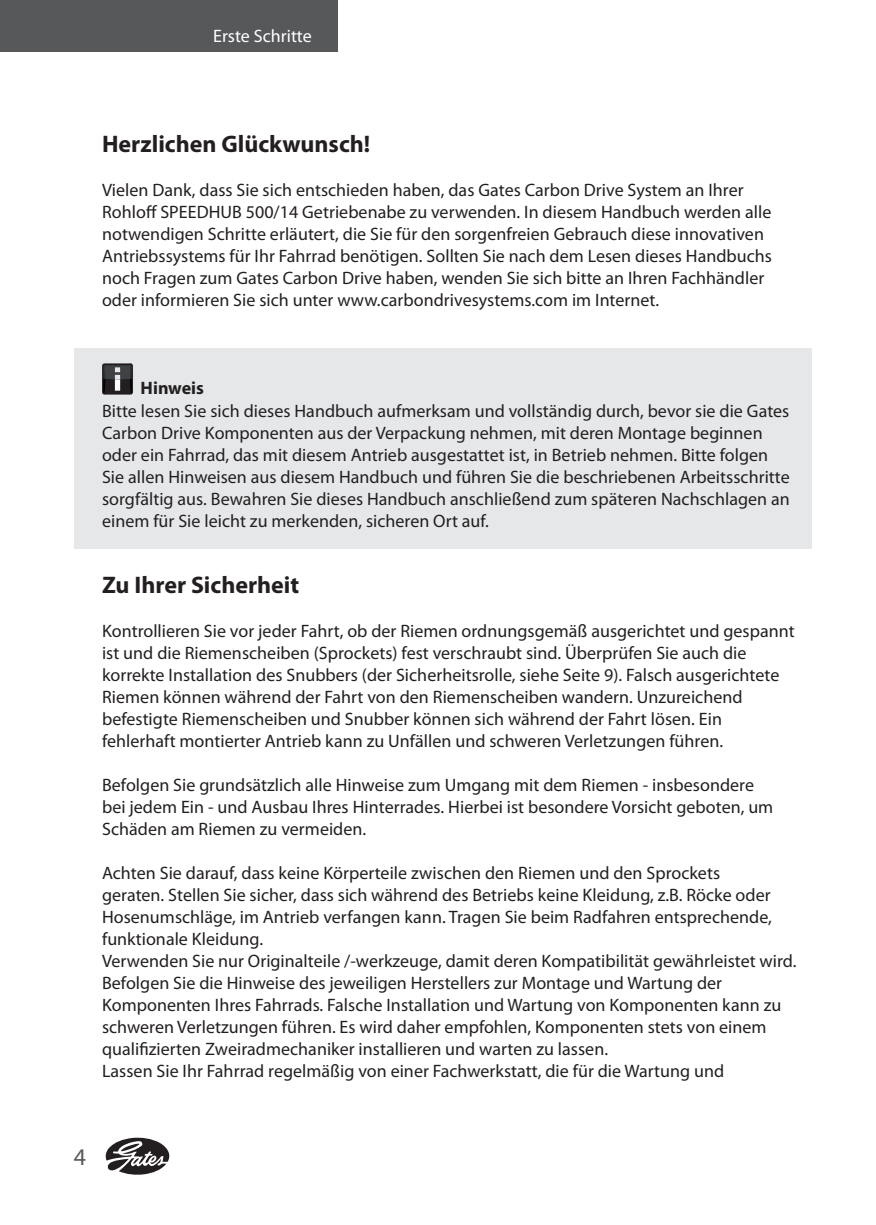
<style>
.page{position:relative;width:876px;height:1225px;background:#fff}
.page>*{position:absolute;margin:0;border:0;box-sizing:border-box;transform-origin:0 0}
.t1{font:700 24px "Myriad Pro";color:#231f20}
.t2{font:24px "Myriad Pro";color:#57585a}
.t3{font:18px/22px "Myriad Pro";color:#231f20}
.t4{font:18px "Myriad Pro";color:#fff}
.t5{font:700 18px "Myriad Pro";color:#231f20}
</style>
<div class="page">
<div style="left:74px;top:348px;width:737px;height:201px;background:#e6e7e9"></div>
<svg style="left:102px;top:363px;width:31px;height:31px"></svg>
<div style="left:0;top:0;width:337px;height:51px;background:#57585a"></div>
<svg style="left:105px;top:1137px;width:65px;height:38px"></svg>
<p class="t4" style="left:213px;top:25px;width:100px">Erste Schritte</p>
<h1 class="t1" style="left:102px;top:129px;width:270px">Herzlichen Glückwunsch!</h1>
<p class="t3" style="left:102px;top:179px;width:671px">Vielen Dank, dass Sie sich entschieden haben, das Gates Carbon Drive System an Ihrer Rohloff SPEEDHUB 500/14 Getriebenabe zu verwenden. In diesem Handbuch werden alle notwendigen Schritte erläutert, die Sie für den sorgenfreien Gebrauch diese innovativen Antriebssystems für Ihr Fahrrad benötigen. Sollten Sie nach dem Lesen dieses Handbuchs noch Fragen zum Gates Carbon Drive haben, wenden Sie sich bitte an Ihren Fachhändler oder informieren Sie sich unter www.carbondrivesystems.com im Internet.</p>
<p class="t5" style="left:141px;top:377px;width:65px">Hinweis</p>
<p class="t3" style="left:102px;top:399px;width:689px">Bitte lesen Sie sich dieses Handbuch aufmerksam und vollständig durch, bevor sie die Gates Carbon Drive Komponenten aus der Verpackung nehmen, mit deren Montage beginnen oder ein Fahrrad, das mit diesem Antrieb ausgestattet ist, in Betrieb nehmen. Bitte folgen Sie allen Hinweisen aus diesem Handbuch und führen Sie die beschriebenen Arbeitsschritte sorgfältig aus. Bewahren Sie dieses Handbuch anschließend zum späteren Nachschlagen an einem für Sie leicht zu merkenden, sicheren Ort auf.</p>
<h1 class="t1" style="left:102px;top:569px;width:199px">Zu Ihrer Sicherheit</h1>
<p class="t3" style="left:102px;top:619px;width:694px">Kontrollieren Sie vor jeder Fahrt, ob der Riemen ordnungsgemäß ausgerichtet und gespannt ist und die Riemenscheiben (Sprockets) fest verschraubt sind. Überprüfen Sie auch die korrekte Installation des Snubbers (der Sicherheitsrolle, siehe Seite 9). Falsch ausgerichtete Riemen können während der Fahrt von den Riemenscheiben wandern. Unzureichend befestigte Riemenscheiben und Snubber können sich während der Fahrt lösen. Ein fehlerhaft montierter Antrieb kann zu Unfällen und schweren Verletzungen führen.</p>
<p class="t3" style="left:102px;top:773px;width:673px">Befolgen Sie grundsätzlich alle Hinweise zum Umgang mit dem Riemen - insbesondere bei jedem Ein - und Ausbau Ihres Hinterrades. Hierbei ist besondere Vorsicht geboten, um<br>Schäden am Riemen zu vermeiden.</p>
<p class="t3" style="left:102px;top:861px;width:696px">Achten Sie darauf, dass keine Körperteile zwischen den Riemen und den Sprockets<br>geraten. Stellen Sie sicher, dass sich während des Betriebs keine Kleidung, z.B. Röcke oder Hosenumschläge, im Antrieb verfangen kann. Tragen Sie beim Radfahren entsprechende, funktionale Kleidung.<br>Verwenden Sie nur Originalteile /-werkzeuge, damit deren Kompatibilität gewährleistet wird.<br>Befolgen Sie die Hinweise des jeweiligen Herstellers zur Montage und Wartung der Komponenten Ihres Fahrrads. Falsche Installation und Wartung von Komponenten kann zu schweren Verletzungen führen. Es wird daher empfohlen, Komponenten stets von einem qualifizierten Zweiradmechaniker installieren und warten zu lassen.<br>Lassen Sie Ihr Fahrrad regelmäßig von einer Fachwerkstatt, die für die Wartung und</p>
<h1 class="t2" style="left:74px;top:1142px;width:14px">4</h1>
</div>
